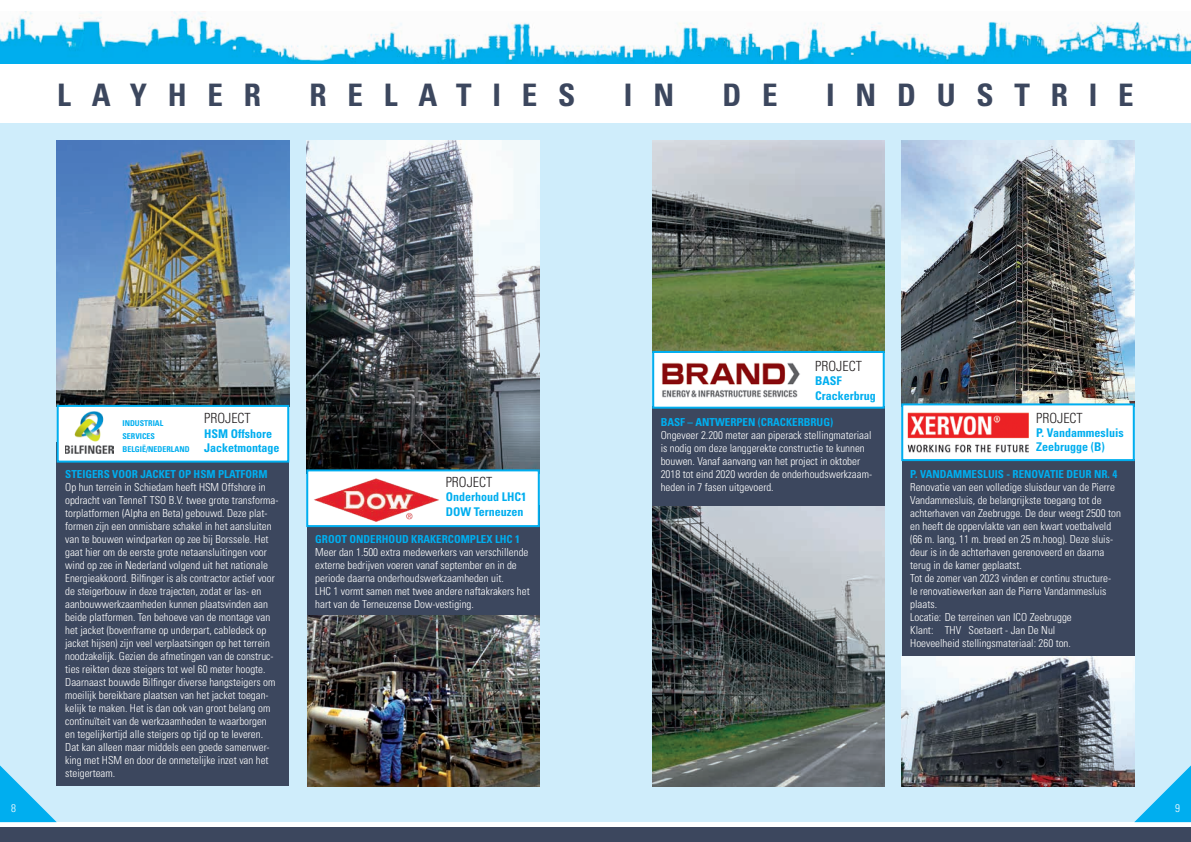
<style>
.page{position:relative;width:1191px;height:842px;background:#fff}
.page>*{position:absolute;margin:0;border:0;box-sizing:border-box;transform-origin:0 0}
.t1{font:700 condensed 31px "Univers";letter-spacing:.67em;color:#3c475e}
.t2{font:300 condensed 14px "Univers";color:#231f20}
.t3{font:700 condensed 12px/14.4px "Univers";color:#00aeef}
.t4{font:300 condensed 11px/13px "Univers";color:#fff}
.t5{font:700 condensed 11px "Univers";color:#00aeef}
.t6{font:700 condensed 8px/13px "Univers";color:#00aeef}
</style>
<div class="page">
<div style="left:0;top:123px;width:1191px;height:699px;background:#cfedfb"></div>
<img style="left:57px;top:141px;width:232px;height:264px">
<div style="left:0;top:828px;width:1191px;height:14px;background:#3c475e"></div>
<svg style="left:0;top:765px;width:57px;height:57px"></svg>
<svg style="left:1134px;top:765px;width:57px;height:57px"></svg>
<img style="left:901px;top:656px;width:233px;height:130px">
<img style="left:901px;top:141px;width:233px;height:262px">
<div style="left:901px;top:460px;width:233px;height:196px;background:#3c475e"></div>
<div style="left:57px;top:443px;width:232px;height:343px;background:#3c475e"></div>
<div style="left:57px;top:405px;width:232px;height:58px;background:#fff;border:2px solid #00aeef"></div>
<img style="left:65px;top:411px;width:48px;height:42px">
<img style="left:0;top:11px;width:1191px;height:53px">
<img style="left:652px;top:505px;width:232px;height:281px">
<img style="left:652px;top:141px;width:232px;height:210px">
<div style="left:652px;top:406px;width:232px;height:99px;background:#3c475e"></div>
<div style="left:652px;top:351px;width:232px;height:58px;background:#fff;border:2px solid #00aeef"></div>
<img style="left:662px;top:363px;width:138px;height:35px">
<div style="left:901px;top:403px;width:233px;height:58px;background:#fff;border:2px solid #00aeef"></div>
<img style="left:907px;top:412px;width:122px;height:41px">
<img style="left:307px;top:141px;width:232px;height:328px">
<img style="left:307px;top:615px;width:233px;height:171px">
<div style="left:307px;top:505px;width:232px;height:110px;background:#3c475e"></div>
<div style="left:306px;top:469px;width:234px;height:58px;background:#fff;border:2px solid #00aeef"></div>
<img style="left:314px;top:478px;width:125px;height:44px">
<h1 class="t1" style="left:57px;top:76px;width:205px">LAYHER</h1>
<h1 class="t1" style="left:309px;top:76px;width:267px">RELATIES</h1>
<h1 class="t1" style="left:624px;top:76px;width:52px">I N</h1>
<h1 class="t1" style="left:722px;top:76px;width:57px">D E</h1>
<h1 class="t1" style="left:826px;top:76px;width:309px">INDUSTRIE</h1>
<p class="t6" style="left:122px;top:417px;width:69px">INDUSTRIAL<br>SERVICES<br>BELGIË/NEDERLAND</p>
<p class="t2" style="left:204px;top:410px;width:48px">PROJECT</p>
<p class="t3" style="left:204px;top:426px;width:77px">HSM Offshore<br>Jacketmontage</p>
<p class="t5" style="left:65px;top:467px;width:204px">STEIGERS VOOR JACKET OP HSM PLATFORM</p>
<p class="t4" style="left:65px;top:480px;width:215px">Op hun terrein in Schiedam heeft HSM Offshore in opdracht van TenneT TSO B.V. twee grote transforma&shy;torplatformen (Alpha en Beta) gebouwd. Deze plat&shy;formen zijn een onmisbare schakel in het aansluiten van te bouwen windparken op zee bij Borssele. Het gaat hier om de eerste grote netaansluitingen voor wind op zee in Nederland volgend uit het nationale Energieakkoord. Bilfinger is als contractor actief voor de steigerbouw in deze trajecten, zodat er las- en aanbouwwerkzaamheden kunnen plaatsvinden aan beide platformen. Ten behoeve van de montage van het jacket (bovenframe op underpart, cabledeck op jacket hijsen) zijn veel verplaatsingen op het terrein noodzakelijk. Gezien de afmetingen van de construc&shy;ties reikten deze steigers tot wel 60 meter hoogte.<br>Daarnaast bouwde Bilfinger diverse hangsteigers om moeilijk bereikbare plaatsen van het jacket toegan&shy;kelijk te maken. Het is dan ook van groot belang om continuïteit van de werkzaamheden te waarborgen en tegelijkertijd alle steigers op tijd op te leveren.<br>Dat kan alleen maar middels een goede samenwer&shy;king met HSM en door de onmetelijke inzet van het steigerteam.</p>
<p class="t2" style="left:446px;top:473px;width:48px">PROJECT</p>
<p class="t3" style="left:446px;top:489px;width:82px">Onderhoud LHC1<br>DOW Terneuzen</p>
<p class="t5" style="left:315px;top:532px;width:206px">GROOT ONDERHOUD KRAKERCOMPLEX LHC 1</p>
<p class="t4" style="left:315px;top:545px;width:216px">Meer dan 1.500 extra medewerkers van verschillende externe bedrijven voeren vanaf september en in de periode daarna onderhoudswerkzaamheden uit.<br>LHC 1 vormt samen met twee andere naftakrakers het hart van de Terneuzense Dow-vestiging.</p>
<p class="t2" style="left:815px;top:358px;width:48px">PROJECT</p>
<p class="t3" style="left:815px;top:374px;width:62px">BASF<br>Crackerbrug</p>
<p class="t5" style="left:660px;top:415px;width:174px">BASF – ANTWERPEN (CRACKERBRUG)</p>
<p class="t4" style="left:660px;top:428px;width:213px">Ongeveer 2.200 meter aan piperack stellingmateriaal is nodig om deze langgerekte constructie te kunnen bouwen. Vanaf aanvang van het project in oktober 2018 tot eind 2020 worden de onderhoudswerkzaam&shy;heden in 7 fasen uitgevoerd.</p>
<p class="t2" style="left:1036px;top:409px;width:48px">PROJECT</p>
<p class="t3" style="left:1036px;top:425px;width:89px">P. Vandammesluis<br>Zeebrugge (B)</p>
<p class="t5" style="left:910px;top:467px;width:208px">P. VANDAMMESLUIS - RENOVATIE DEUR NR. 4</p>
<p class="t4" style="left:910px;top:480px;width:212px">Renovatie van een volledige sluisdeur van de Pierre Vandammesluis, de belangrijkste toegang tot de achterhaven van Zeebrugge. De deur weegt 2500 ton en heeft de oppervlakte van een kwart voetbalveld (66 m. lang, 11 m. breed en 25 m.hoog). Deze sluis&shy;deur is in de achterhaven gerenoveerd en daarna terug in de kamer geplaatst.<br>Tot de zomer van 2023 vinden er continu structure&shy;le renovatiewerken aan de Pierre Vandammesluis plaats.<br>Locatie: De terreinen van ICO Zeebrugge<br>Klant: THV Soetaert - Jan De Nul<br>Hoeveelheid stellingsmateriaal: 260 ton.</p>
<p class="t4" style="left:11px;top:801px;width:6px">8</p>
<p class="t4" style="left:1175px;top:801px;width:6px">9</p>
</div>
